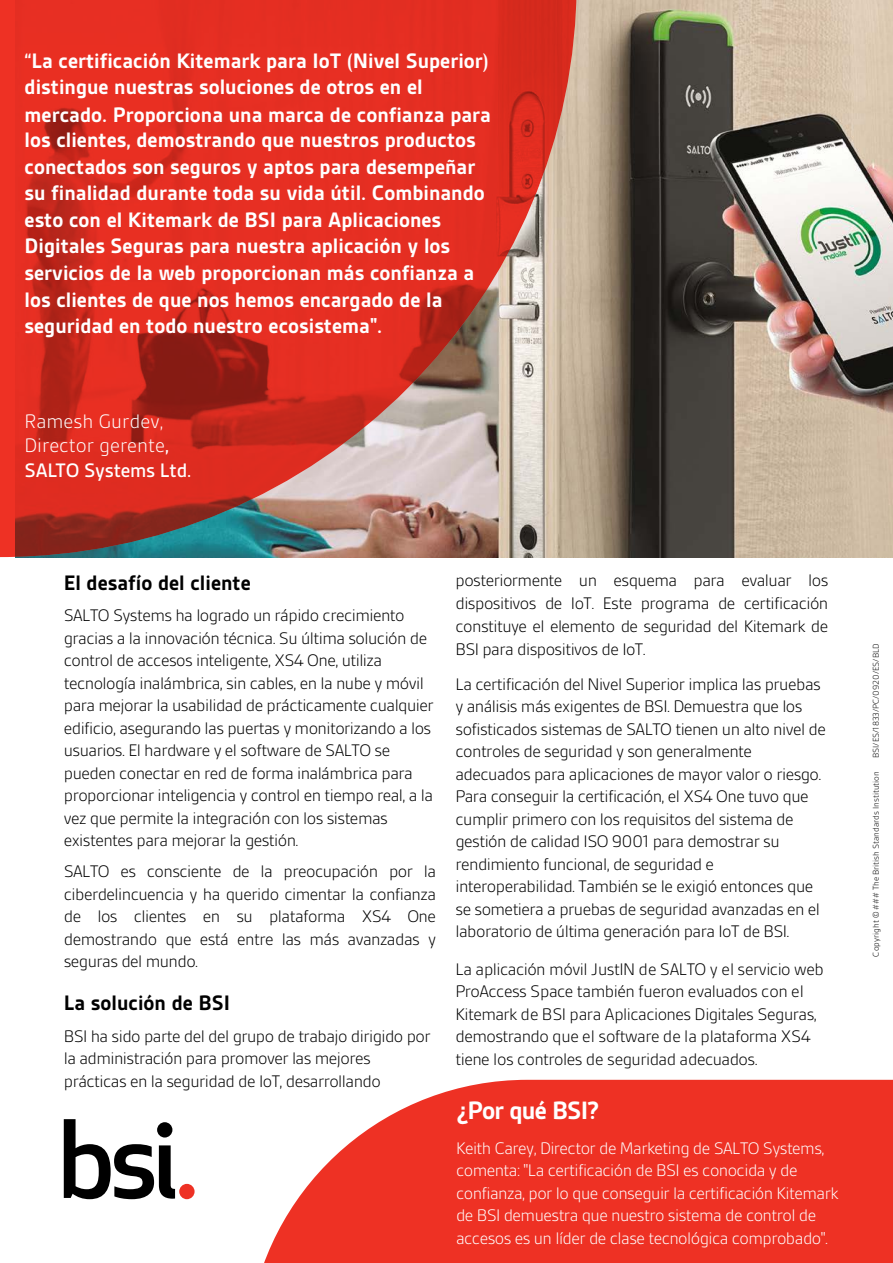
<style>
.page{position:relative;width:893px;height:1263px;background:#fff}
.page>*{position:absolute;margin:0;border:0;box-sizing:border-box;transform-origin:0 0}
.t1{font:700 27px "BSI Gesta";letter-spacing:-.03em;color:#fff}
.t2{font:700 22.5px/26.5px "BSI Gesta";color:#fff}
.t3{font:700 22.5px "BSI Gesta";color:#000}
.t4{font:300 21px/24.6px "BSI Gesta";color:#fff}
.t5{font:300 18px/22.5px "BSI Gesta";letter-spacing:-.03em;color:#000}
.t6{font:300 18px/22.5px "BSI Gesta";letter-spacing:-.03em;color:#fff}
.t7{font:300 9px "BSI Gesta";color:#000}
.s1{font-weight:500}
</style>
<div class="page">
<svg style="left:264px;top:1080px;width:629px;height:183px;background:#ef483c"></svg>
<img style="left:577px;top:0;width:316px;height:557px">
<svg style="left:0;top:0;width:577px;height:557px;background:#d0483c"></svg>
<svg style="left:64px;top:1119px;width:111px;height:80px"></svg>
<div style="left:179px;top:1184px;width:16px;height:15px;background:#ee3124;border-radius:50%"></div>
<p class="t2" style="left:25px;top:48px;width:465px;line-height:25.3px">“La certificación Kitemark para IoT (Nivel Superior) distingue nuestras soluciones de otros en el</p>
<p class="t2" style="left:25px;top:101px;width:468px">mercado. Proporciona una marca de confianza para los clientes, demostrando que nuestros productos conectados son seguros y aptos para desempeñar su finalidad durante toda su vida útil. Combinando esto con el Kitemark de BSI para Aplicaciones Digitales Seguras para nuestra aplicación y los servicios de la web proporcionan más confianza a los clientes de que nos hemos encargado de la seguridad en todo nuestro ecosistema".</p>
<p class="t4" style="left:25px;top:409px;width:168px">Ramesh Gurdev,<br>Director gerente<span class="s1">,<br>SALTO Systems Ltd.</span></p>
<p class="t3" style="left:64px;top:571px;width:189px">El desafío del cliente</p>
<p class="t5" style="left:64px;top:604px;width:372px">SALTO Systems ha logrado un rápido crecimiento gracias a la innovación técnica. Su última solución de control de accesos inteligente, XS4 One, utiliza tecnología inalámbrica, sin cables, en la nube y móvil para mejorar la usabilidad de prácticamente cualquier edificio, asegurando las puertas y monitorizando a los usuarios. El hardware y el software de SALTO se pueden conectar en red de forma inalámbrica para proporcionar inteligencia y control en tiempo real, a la vez que permite la integración con los sistemas existentes para mejorar la gestión.</p>
<p class="t5" style="left:64px;top:860px;width:374px;text-align:justify">SALTO es consciente de la preocupación por la ciberdelincuencia y ha querido cimentar la confianza de los clientes en su plataforma XS4 One demostrando que está entre las más avanzadas y seguras del mundo.</p>
<p class="t3" style="left:64px;top:991px;width:168px">La solución de BSI</p>
<p class="t5" style="left:64px;top:1025px;width:368px">BSI ha sido parte del del grupo de trabajo dirigido por la administración para promover las mejores prácticas en la seguridad de IoT, desarrollando</p>
<p class="t5" style="left:455px;top:569px;width:374px;line-height:23px;text-align:justify">posteriormente un esquema para evaluar los dispositivos de IoT. Este programa de certificación constituye el elemento de seguridad del Kitemark de BSI para dispositivos de IoT.</p>
<p class="t5" style="left:455px;top:673px;width:372px">La certificación del Nivel Superior implica las pruebas y análisis más exigentes de BSI. Demuestra que los sofisticados sistemas de SALTO tienen un alto nivel de controles de seguridad y son generalmente adecuados para aplicaciones de mayor valor o riesgo.<br>Para conseguir la certificación, el XS4 One tuvo que cumplir primero con los requisitos del sistema de gestión de calidad ISO 9001 para demostrar su rendimiento funcional, de seguridad e interoperabilidad. También se le exigió entonces que se sometiera a pruebas de seguridad avanzadas en el laboratorio de última generación para IoT de BSI.</p>
<p class="t5" style="left:455px;top:958px;width:370px">La aplicación móvil JustIN de SALTO y el servicio web ProAccess Space también fueron evaluados con el Kitemark de BSI para Aplicaciones Digitales Seguras, demostrando que el software de la plataforma XS4 tiene los controles de seguridad adecuados.</p>
<h1 class="t1" style="left:456px;top:1097px;width:145px">¿Por qué BSI?</h1>
<p class="t6" style="left:456px;top:1137px;width:384px">Keith Carey, Director de Marketing de SALTO Systems, comenta: "La certificación de BSI es conocida y de confianza, por lo que conseguir la certificación Kitemark de BSI demuestra que nuestro sistema de control de accesos es un líder de clase tecnológica comprobado".</p>
<p class="t7" style="left:871px;top:758px;width:116px;rotate:-90deg">BSI/ES/1833/PC/0920/ES/BLD</p>
<p class="t7" style="left:871px;top:956px;width:187px;rotate:-90deg">Copyright © ### The British Standards Institution</p>
</div>
